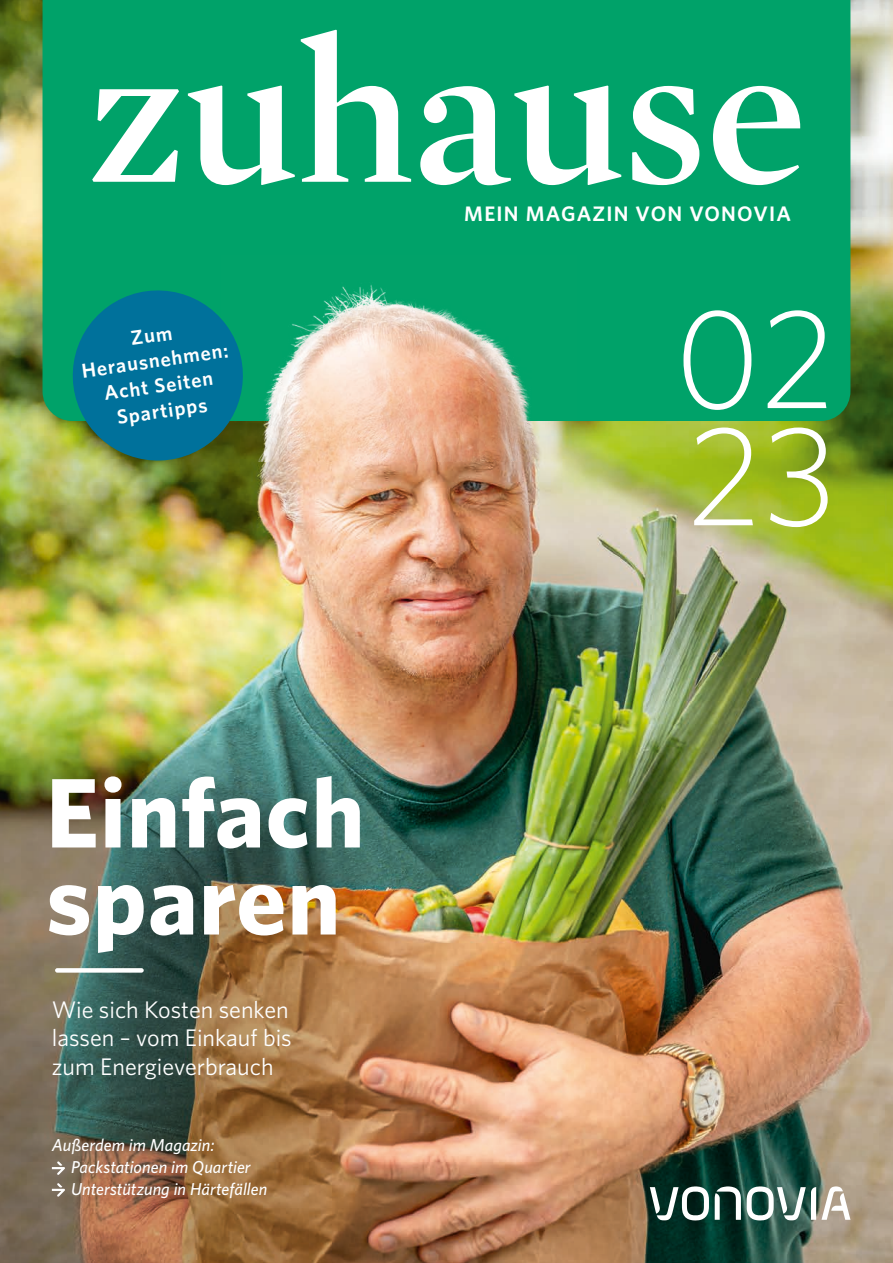
<style>
.page{position:relative;width:893px;height:1263px;background:#fff}
.page>*{position:absolute;margin:0;border:0;box-sizing:border-box;transform-origin:0 0}
.t1{font:600 205.2px "Mercury Display";color:#fff}
.t2{font:300 141.9px/117.1px "Whitney";color:#fff}
.t3{font:700 99px/87px "Whitney";letter-spacing:.01em;color:#fff}
.t4{font:24px/28.5px "Whitney";color:#fff}
.t5{font:600 21px "Whitney";letter-spacing:.06em;color:#fff}
.t6{font:600 20.25px/25.5px "Whitney";color:#fff;text-align:center}
.t7{font:italic 500 17.25px/21.8px "Whitney";letter-spacing:.005em;color:#fff}
</style>
<div class="page">
<img style="left:0;top:0;width:893px;height:1263px">
<div style="left:43px;top:0;width:807px;height:421px;background:#00a269"></div>
<svg style="left:650px;top:1186px;width:59px;height:34px"></svg>
<svg style="left:747px;top:1186px;width:103px;height:34px"></svg>
<svg style="left:715px;top:1186px;width:26px;height:34px"></svg>
<img style="left:222px;top:255px;width:354px;height:206px">
<svg style="left:61px;top:279px;width:193px;height:193px;background:#127f7e"></svg>
<div style="left:55px;top:968px;width:89px;height:5px;background:#fff;border-radius:2px"></div>
<svg style="left:52px;top:1161px;width:13px;height:14px"></svg>
<svg style="left:52px;top:1183px;width:13px;height:14px"></svg>
<h1 class="t1" style="left:88px;top:-32px;width:720px">zuhause</h1>
<p class="t5" style="left:464px;top:200px;width:328px">MEIN MAGAZIN VON VONOVIA</p>
<p class="t6" style="left:76px;top:332px;width:150px;rotate:-8deg">Zum<br>Herausnehmen:<br>Acht Seiten<br>Spartipps</p>
<h3 class="t3" style="left:46px;top:767px;width:320px">Einfach sparen</h3>
<h3 class="t4" style="left:52px;top:994px;width:241px">Wie sich Kosten senken lassen – vom Einkauf bis zum Energieverbrauch</h3>
<p class="t7" style="left:71px;top:1134px;width:198px;text-indent:-19px">Außerdem im Magazin:<br>Packstationen im Quartier<br>Unterstützung in Härtefällen</p>
<h2 class="t2" style="left:674px;top:296px;width:165px">02<br>23</h2>
</div>
